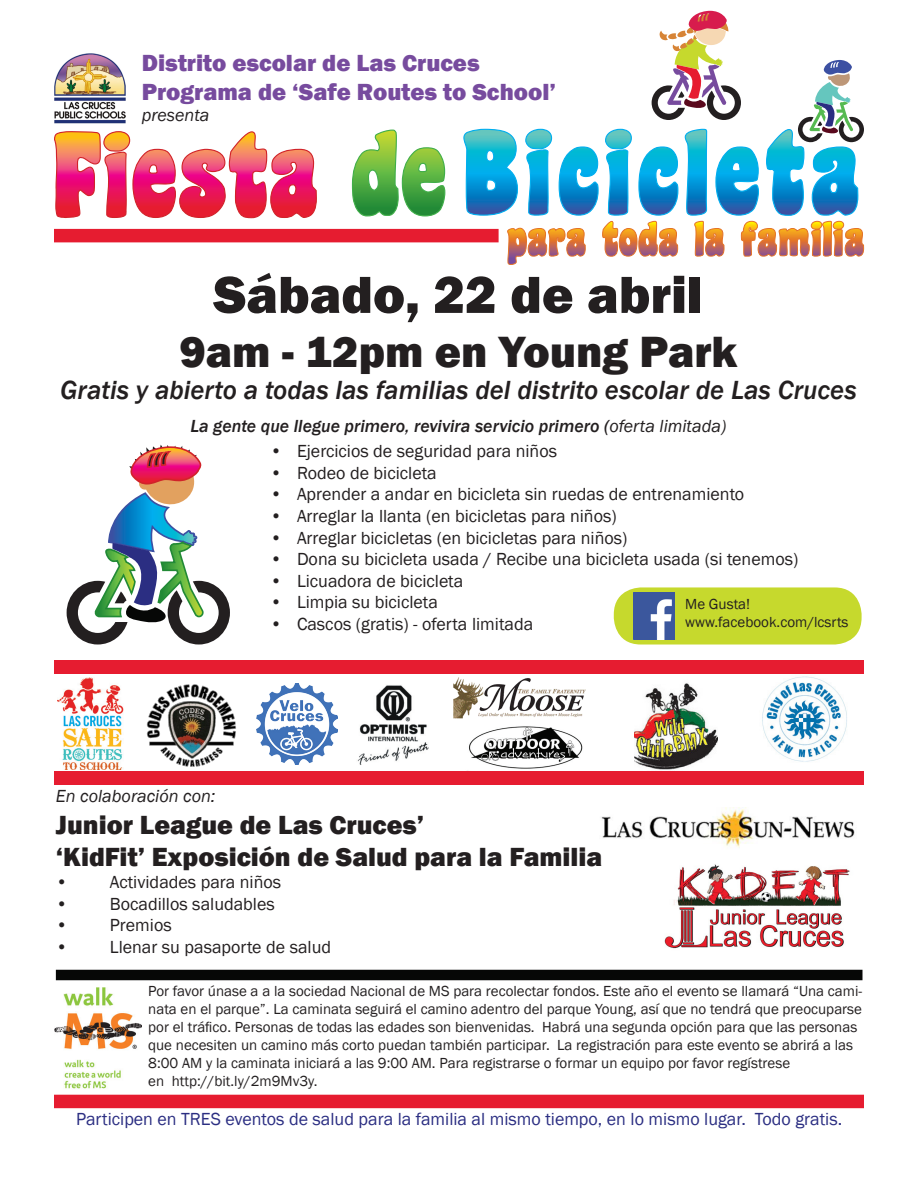
<style>
.page{position:relative;width:918px;height:1188px;background:#fff}
.page>*{position:absolute;margin:0;border:0;box-sizing:border-box;transform-origin:0 0}
.t1{font:800 54px "Franklin Gothic";color:#231f20}
.t2{font:800 45px "Franklin Gothic";color:#231f20}
.t3{font:800 27px/32.4px "Franklin Gothic";color:#231f20}
.t4{font:italic 500 27px "Franklin Gothic";color:#231f20}
.t5{font:800 24px "Franklin Gothic";color:#774b9e}
.t6{font:18px "Franklin Gothic";color:#231f20}
.t7{font:18px "Franklin Gothic";color:#2b2e82}
.t8{font:italic 500 18px "Franklin Gothic";color:#231f20}
.t9{font:italic 18px "Franklin Gothic";color:#231f20}
.t10{font:15px/18px "Franklin Gothic";color:#231f20}
.s1{font-weight:400}
</style>
<div class="page">
<img style="left:467px;top:726px;width:116px;height:45px">
<img style="left:635px;top:683px;width:82px;height:87px">
<svg style="left:54px;top:131px;width:263px;height:88px"></svg>
<svg style="left:351px;top:129px;width:95px;height:88px"></svg>
<svg style="left:463px;top:10px;width:402px;height:255px"></svg>
<div style="left:54px;top:229px;width:445px;height:13px;background:#e61c30"></div>
<div style="left:54px;top:1095px;width:810px;height:13px;background:#e61c30"></div>
<div style="left:54px;top:660px;width:810px;height:13px;background:#e61c30"></div>
<div style="left:54px;top:771px;width:810px;height:14px;background:#e61c30"></div>
<div style="left:614px;top:587px;width:248px;height:58px;background:#c6d92d;border-radius:27px"></div>
<img style="left:634px;top:593px;width:41px;height:47px">
<img style="left:54px;top:53px;width:72px;height:71px">
<img style="left:664px;top:864px;width:186px;height:85px">
<svg style="left:67px;top:445px;width:163px;height:200px"></svg>
<img style="left:601px;top:808px;width:254px;height:40px">
<img style="left:54px;top:987px;width:88px;height:102px">
<div style="left:56px;top:970px;width:806px;height:10px;background:#060706"></div>
<img style="left:357px;top:685px;width:72px;height:80px">
<img style="left:257px;top:683px;width:80px;height:82px">
<img style="left:58px;top:677px;width:66px;height:92px">
<img style="left:143px;top:673px;width:98px;height:94px">
<img style="left:762px;top:676px;width:85px;height:86px">
<img style="left:453px;top:677px;width:133px;height:42px">
<p class="t5" style="left:142px;top:47px;width:339px">Distrito escolar de Las Cruces</p>
<p class="t5" style="left:142px;top:76px;width:416px">Programa de ‘Safe Routes to School’</p>
<p class="t9" style="left:142px;top:104px;width:69px">presenta</p>
<p class="t1" style="left:214px;top:260px;width:491px">Sábado, 22 de abril</p>
<p class="t2" style="left:179px;top:323px;width:559px">9am - 12pm en Young Park</p>
<p class="t4" style="left:60px;top:374px;width:798px">Gratis y abierto a todas las familias del distrito escolar de Las Cruces</p>
<p class="t8" style="left:190px;top:415px;width:538px">La gente que llegue primero, revivira servicio primero (<span class="s1">oferta limitada)</span></p>
<p class="t6" style="left:270px;top:440px;width:289px">• Ejercicios de seguridad para niños</p>
<p class="t6" style="left:270px;top:462px;width:168px">• Rodeo de bicicleta</p>
<p class="t6" style="left:270px;top:483px;width:476px">• Aprender a andar en bicicleta sin ruedas de entrenamiento</p>
<p class="t6" style="left:270px;top:505px;width:348px">• Arreglar la llanta (en bicicletas para niños)</p>
<p class="t6" style="left:270px;top:526px;width:359px">• Arreglar bicicletas (en bicicletas para niños)</p>
<p class="t6" style="left:270px;top:548px;width:530px">• Dona su bicicleta usada / Recibe una bicicleta usada (si tenemos)</p>
<p class="t6" style="left:270px;top:570px;width:195px">• Licuadora de bicicleta</p>
<p class="t6" style="left:270px;top:591px;width:169px">• Limpia su bicicleta</p>
<p class="t6" style="left:270px;top:613px;width:265px">• Cascos (gratis) - oferta limitada</p>
<p class="t10" style="left:685px;top:595px;width:67px">Me Gusta!</p>
<p class="t10" style="left:685px;top:613px;width:165px">www.facebook.com/lcsrts</p>
<p class="t9" style="left:56px;top:784px;width:161px">En colaboración con:</p>
<p class="t3" style="left:56px;top:809px;width:548px">Junior League de Las Cruces’<br>‘KidFit’ Exposición de Salud para la Familia</p>
<p class="t6" style="left:56px;top:871px;width:227px">• Actividades para niños</p>
<p class="t6" style="left:56px;top:892px;width:220px">• Bocadillos saludables</p>
<p class="t6" style="left:56px;top:914px;width:117px">• Premios</p>
<p class="t6" style="left:56px;top:936px;width:277px">• Llenar su pasaporte de salud</p>
<p class="t10" style="left:148px;top:983px;width:715px">Por favor únase a a la sociedad Nacional de MS para recolectar fondos. Este año el evento se llamará “Una cami&shy;nata en el parque”. La caminata seguirá el camino adentro del parque Young, así que no tendrá que preocuparse por el tráfico. Personas de todas las edades son bienvenidas. Habrá una segunda opción para que las personas que necesiten un camino más corto puedan también participar. La registración para este evento se abrirá a las 8:00 AM y la caminata iniciará a las 9:00 AM. Para registrarse o formar un equipo por favor regístrese<br>en http://bit.ly/2m9Mv3y.</p>
<p class="t7" style="left:76px;top:1108px;width:768px">Participen en TRES eventos de salud para la familia al mismo tiempo, en lo mismo lugar. Todo gratis.</p>
</div>
